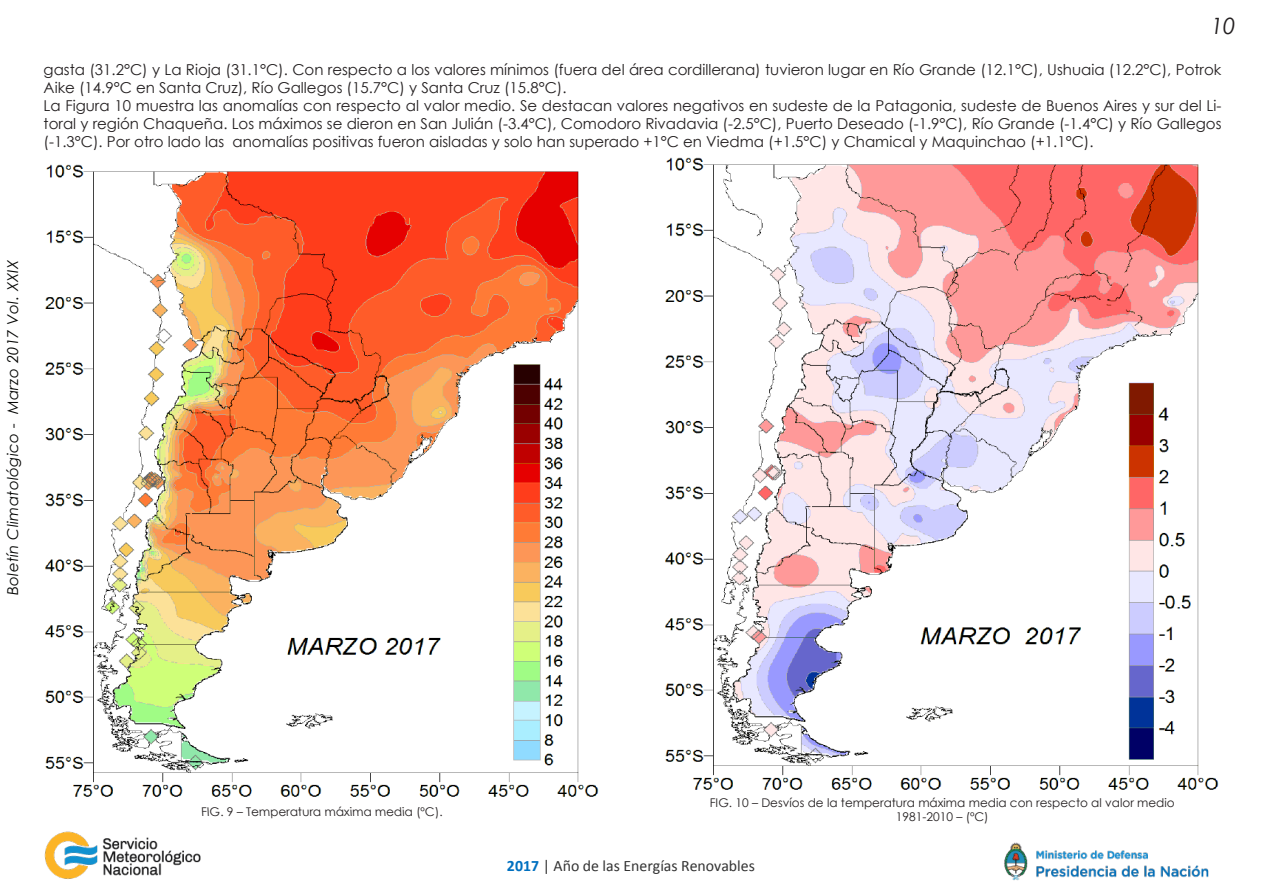
<style>
.page{position:relative;width:1263px;height:893px;background:#fff}
.page>*{position:absolute;margin:0;border:0;box-sizing:border-box;transform-origin:0 0}
.t1{font:italic 22.5px "Century Gothic";color:#231f20}
.t2{font:15.9px "Calibri";color:#333}
.t3{font:15px/18px "Century Gothic";color:#231f20}
.t4{font:italic 15px "Century Gothic";letter-spacing:.02em;color:#040503}
.t5{font:12px "Century Gothic";color:#231f20}
.s1{font-weight:700;color:#0070c0}
</style>
<div class="page">
<img style="left:44px;top:831px;width:157px;height:48px">
<img style="left:1004px;top:842px;width:205px;height:39px">
<img style="left:46px;top:164px;width:552px;height:633px">
<img style="left:666px;top:157px;width:553px;height:633px">
<h1 class="t1" style="left:1211px;top:10px;width:26px">10</h1>
<p class="t3" style="left:44px;top:61px;width:1179px">gasta (31.2°C) y La Rioja (31.1°C). Con respecto a los valores mínimos (fuera del área cordillerana) tuvieron lugar en Río Grande (12.1°C), Ushuaia (12.2°C), Potrok<br>Aike (14.9°C en Santa Cruz), Río Gallegos (15.7°C) y Santa Cruz (15.8°C).</p>
<p class="t3" style="left:44px;top:97px;width:1179px;text-align:justify">La Figura 10 muestra las anomalías con respecto al valor medio. Se destacan valores negativos en sudeste de la Patagonia, sudeste de Buenos Aires y sur del Li&shy;toral y región Chaqueña. Los máximos se dieron en San Julián (-3.4°C), Comodoro Rivadavia (-2.5°C), Puerto Deseado (-1.9°C), Río Grande (-1.4°C) y Río Gallegos (-1.3°C). Por otro lado las anomalías positivas fueron aisladas y solo han superado +1°C en Viedma (+1.5°C) y Chamical y Maquinchao (+1.1°C).</p>
<p class="t4" style="left:2px;top:595px;width:337px;rotate:-90deg">Boletín Climatológico - Marzo 2017 Vol. XXIX</p>
<p class="t5" style="left:201px;top:804px;width:244px">FIG. 9 – Temperatura máxima media (ºC).</p>
<p class="t5" style="left:710px;top:794px;width:466px">FIG. 10 – Desvíos de la temperatura máxima media con respecto al valor medio</p>
<p class="t5" style="left:896px;top:809px;width:94px">1981-2010 – (ºC)</p>
<p class="t2" style="left:550px;top:851px;width:249px"><span class="s1">2017</span> | Año de las Energías Renovabl s</p>
<p class="t2" style="left:507px;top:855px;width:249px"><span class="s1">2017</span> | Año de las Energías Renovables</p>
</div>
